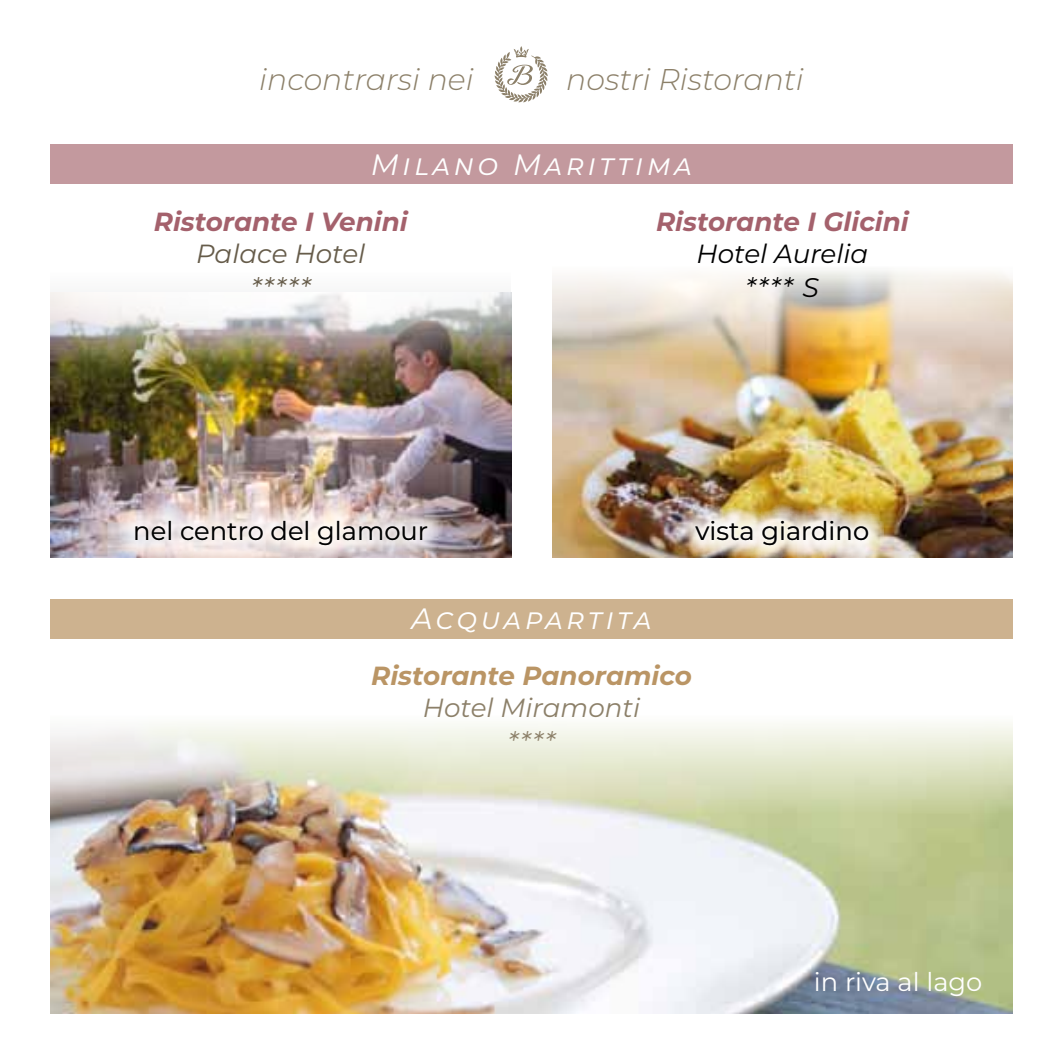
<style>
.page{position:relative;width:1063px;height:1063px;background:#fff}
.page>*{position:absolute;margin:0;border:0;box-sizing:border-box;transform-origin:0 0}
.t1{font:italic 300 30px "Montserrat";color:#8c8069}
.t2{font:italic 29.5px "Montserrat";letter-spacing:.12em;color:#fff}
.t3{font:italic 27px "Montserrat";color:#665c4a}
.t4{font:italic 27px "Montserrat";color:#000}
.t5{font:italic 27px "Montserrat";color:#8c8069}
.t6{font:italic 700 26.25px "Montserrat";color:#a4616c}
.t7{font:italic 700 26.25px "Montserrat";color:#ba9565}
.t8{font:italic 26.25px "Montserrat";color:#8c8069}
.t9{font:italic 26.25px "Montserrat";color:#000}
.t10{font:italic 26.25px "Montserrat";letter-spacing:-.005em;color:#665c4a}
.t11{font:25.75px "Montserrat";color:#000}
.t12{font:25.75px "Montserrat";color:#fff}
</style>
<div class="page">
<div style="left:50px;top:145px;width:963px;height:39px;background:#c3999e"></div>
<div style="left:50px;top:272px;width:461px;height:285px;background:#fafafa"></div>
<img style="left:50px;top:293px;width:461px;height:264px">
<svg style="left:117px;top:501px;width:325px;height:57px"></svg>
<img style="left:552px;top:270px;width:461px;height:287px">
<img style="left:677px;top:501px;width:207px;height:57px">
<div style="left:50px;top:599px;width:963px;height:39px;background:#cdb28f"></div>
<img style="left:50px;top:723px;width:963px;height:290px">
<svg style="left:495px;top:46px;width:53px;height:56px"></svg>
<p class="t1" style="left:259px;top:59px;width:216px">incontrarsi nei</p>
<p class="t1" style="left:566px;top:59px;width:239px">nostri Ristoranti</p>
<p class="t2" style="left:371px;top:144px;width:323px">Milano Marittima</p>
<p class="t6" style="left:154px;top:203px;width:255px">Ristorante I Venini</p>
<p class="t10" style="left:196px;top:235px;width:171px">Palace Hotel</p>
<p class="t3" style="left:251px;top:269px;width:61px">*****</p>
<p class="t6" style="left:656px;top:203px;width:254px">Ristorante I Glicini</p>
<p class="t9" style="left:696px;top:235px;width:173px">Hotel Aurelia</p>
<p class="t4" style="left:746px;top:269px;width:75px">**** S</p>
<p class="t11" style="left:133px;top:513px;width:296px">nel centro del glamour</p>
<p class="t11" style="left:696px;top:513px;width:175px">vista giardino</p>
<p class="t2" style="left:411px;top:598px;width:242px">Acquapartita</p>
<p class="t7" style="left:371px;top:657px;width:322px">Ristorante Panoramico</p>
<p class="t8" style="left:423px;top:689px;width:219px">Hotel Miramonti</p>
<p class="t5" style="left:508px;top:723px;width:49px">****</p>
<p class="t12" style="left:814px;top:964px;width:170px">in riva al lago</p>
</div>
